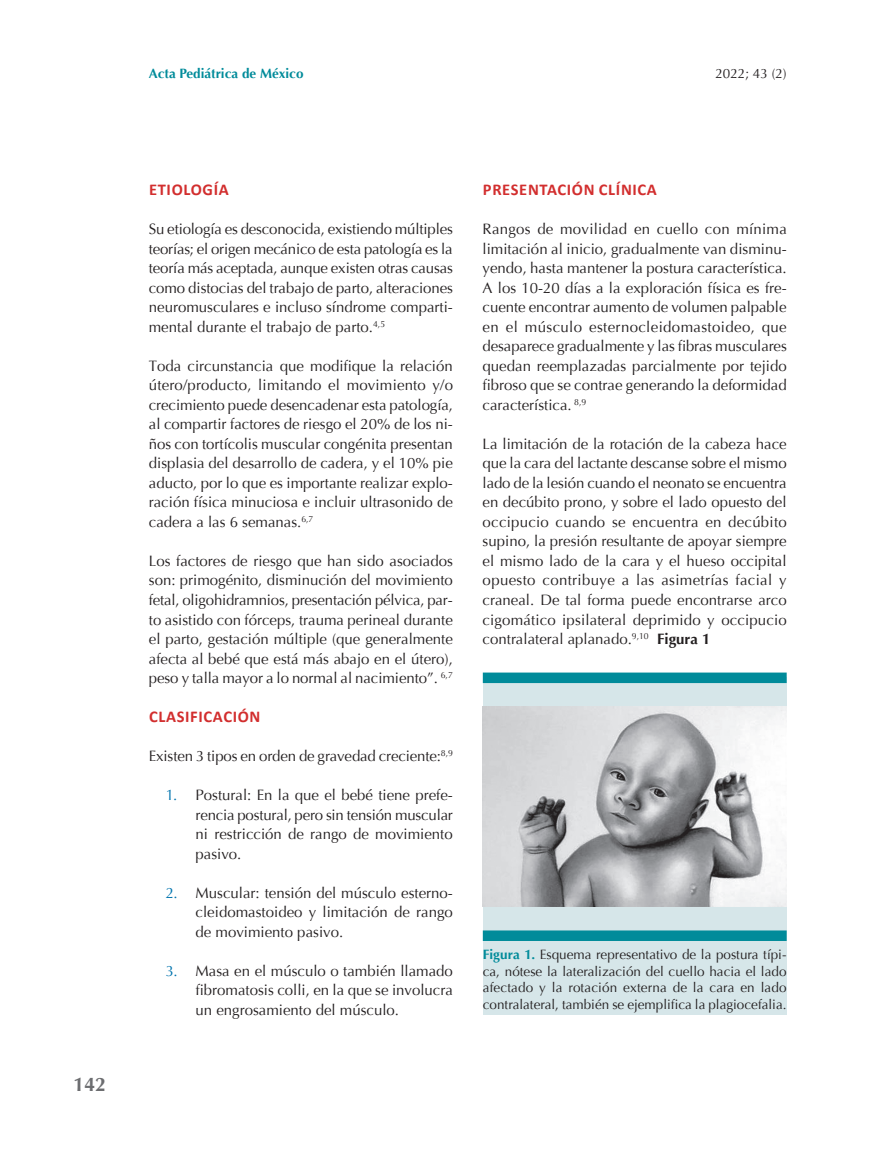
<style>
.page{position:relative;width:893px;height:1149px;background:#fff}
.page>*{position:absolute;margin:0;border:0;box-sizing:border-box;transform-origin:0 0}
.t1{font:700 19.5px "Optima";color:#6c6d70}
.t2{font:700 16.5px "Calibri";letter-spacing:.04em;color:#d22e2e}
.t3{font:15px/19.5px "Optima";color:#231f20;text-align:justify}
.t4{font:13.5px/16.5px "Optima";color:#231f20;text-align:justify}
.t5{font:700 13.5px "Optima";color:#008b9a}
.s1{color:#0074ae}
.s2{font-weight:700}
.s3{font-weight:700;color:#008b9a}
</style>
<div class="page">
<div style="left:483px;top:677px;width:304px;height:337px;background:#d6e6e9"></div>
<img style="left:483px;top:706px;width:303px;height:200px">
<div style="left:483px;top:672px;width:304px;height:10px;background:#008b9a"></div>
<div style="left:483px;top:930px;width:304px;height:10px;background:#008b9a"></div>
<h1 class="t1" style="left:74px;top:1072px;width:34px">142</h1>
<p class="t5" style="left:149px;top:66px;width:156px">Acta Pediátrica de México</p>
<p class="t4" style="left:715px;top:65px;width:73px">2022; 43 (2)</p>
<p class="t2" style="left:149px;top:178px;width:81px">ETIOLOGÍA</p>
<p class="t3" style="left:149px;top:219px;width:306px">Su etiología es desconocida, existiendo múltiples teorías; el origen mecánico de esta patología es la teoría más aceptada, aunque existen otras causas como distocias del trabajo de parto, alteraciones neuromusculares e incluso síndrome comparti&shy;mental durante el trabajo de parto.<sup>4,5</sup></p>
<p class="t3" style="left:149px;top:356px;width:306px">Toda circunstancia que modifique la relación útero/producto, limitando el movimiento y/o crecimiento puede desencadenar esta patología, al compartir factores de riesgo el 20% de los ni&shy;ños con tortícolis muscular congénita presentan displasia del desarrollo de cadera, y el 10% pie aducto, por lo que es importante realizar explo&shy;ración física minuciosa e incluir ultrasonido de cadera a las 6 semanas.<sup>6,7</sup></p>
<p class="t3" style="left:149px;top:551px;width:306px">Los factores de riesgo que han sido asociados son: primogénito, disminución del movimiento fetal, oligohidramnios, presentación pélvica, par&shy;to asistido con fórceps, trauma perineal durante el parto, gestación múltiple (que generalmente afecta al bebé que está más abajo en el útero), peso y talla mayor a lo normal al nacimiento”. <sup>6,7</sup></p>
<p class="t2" style="left:149px;top:704px;width:113px">CLASIFICACIÓN</p>
<p class="t3" style="left:149px;top:746px;width:306px">Existen 3 tipos en orden de gravedad creciente:<sup>8,9</sup></p>
<p class="t3" style="left:196px;top:785px;width:259px;text-indent:-30px"><span class="s1">1.</span> Postural: En la que el bebé tiene prefe&shy;rencia postural, pero sin tensión muscular ni restricción de rango de movimiento pasivo.</p>
<p class="t3" style="left:196px;top:882px;width:259px;text-indent:-30px"><span class="s1">2.</span> Muscular: tensión del músculo esterno&shy;cleidomastoideo y limitación de rango de movimiento pasivo.</p>
<p class="t3" style="left:196px;top:960px;width:259px;text-indent:-30px"><span class="s1">3.</span> Masa en el músculo o también llamado fibromatosis colli, en la que se involucra un engrosamiento del músculo.</p>
<p class="t2" style="left:483px;top:178px;width:175px">PRESENTACIÓN CLÍNICA</p>
<p class="t3" style="left:483px;top:219px;width:306px">Rangos de movilidad en cuello con mínima limitación al inicio, gradualmente van disminu&shy;yendo, hasta mantener la postura característica.<br>A los 10-20 días a la exploración física es fre&shy;cuente encontrar aumento de volumen palpable en el músculo esternocleidomastoideo, que desaparece gradualmente y las fibras musculares quedan reemplazadas parcialmente por tejido fibroso que se contrae generando la deformidad característica. <sup>8,9</sup></p>
<p class="t3" style="left:483px;top:434px;width:306px">La limitación de la rotación de la cabeza hace que la cara del lactante descanse sobre el mismo lado de la lesión cuando el neonato se encuentra en decúbito prono, y sobre el lado opuesto del occipucio cuando se encuentra en decúbito supino, la presión resultante de apoyar siempre el mismo lado de la cara y el hueso occipital opuesto contribuye a las asimetrías facial y craneal. De tal forma puede encontrarse arco cigomático ipsilateral deprimido y occipucio contralateral aplanado.<sup>9,10</sup> <span class="s2">Figura 1</span></p>
<p class="t4" style="left:483px;top:946px;width:305px"><span class="s3">Figura 1.</span> Esquema representativo de la postura típi&shy;ca, nótese la lateralización del cuello hacia el lado afectado y la rotación externa de la cara en lado contralateral, también se ejemplifica la plagiocefalia.</p>
</div>
